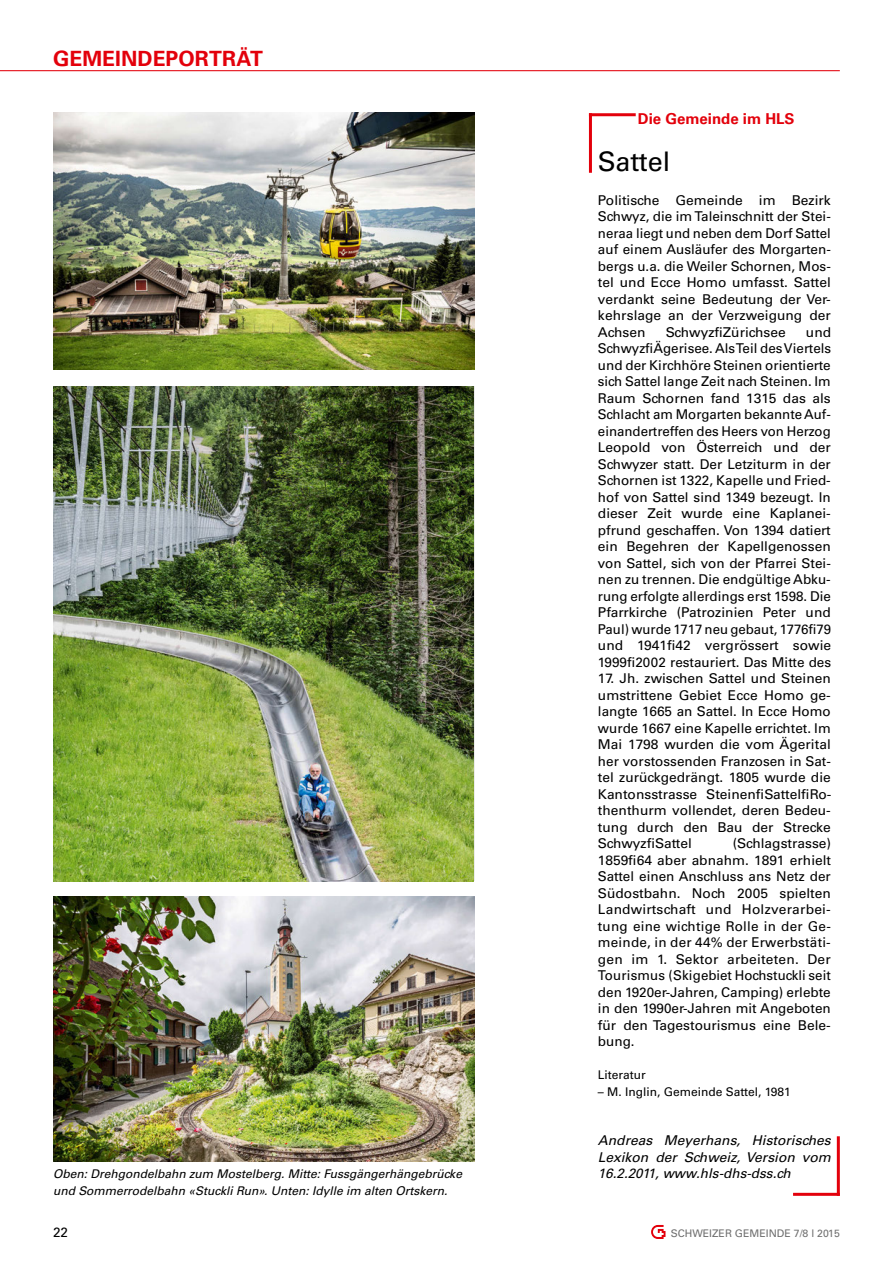
<style>
.page{position:relative;width:893px;height:1263px;background:#fff}
.page>*{position:absolute;margin:0;border:0;box-sizing:border-box;transform-origin:0 0}
.t1{font:27px "Univers LT Std";color:#000}
.t2{font:700 21px "Univers LT Std";letter-spacing:.005em;color:#e3000b}
.t3{font:700 15px "Univers LT Std";color:#e3000b}
.t4{font:13.5px/16.5px "Univers LT Std";color:#000;text-align:justify}
.t5{font:italic 13.5px/16.5px "Univers LT Std";color:#000;text-align:justify}
.t6{font:italic 12px/16.5px "Univers LT Std";color:#000}
.t7{font:12px "Univers LT Std";color:#000}
.t8{font:10.5px "Univers LT Std";color:#6e6e6e}
</style>
<div class="page">
<hr style="left:0;top:70px;width:840px;height:1px;background:#e3000b">
<svg style="left:651px;top:1225px;width:14px;height:14px"></svg>
<img style="left:54px;top:386px;width:420px;height:495px">
<img style="left:53px;top:112px;width:421px;height:258px">
<img style="left:53px;top:897px;width:421px;height:265px">
<hr style="left:589px;top:113px;width:47px;height:3px;background:#e3000b">
<hr style="left:589px;top:113px;width:3px;height:60px;background:#e3000b">
<hr style="left:793px;top:1193px;width:47px;height:3px;background:#e3000b">
<hr style="left:837px;top:1136px;width:3px;height:60px;background:#e3000b">
<h2 class="t2" style="left:53px;top:46px;width:211px">GEMEINDEPORTRÄT</h2>
<p class="t6" style="left:53px;top:1166px;width:410px">Oben: Drehgondelbahn zum Mostelberg. Mitte: Fussgängerhängebrücke und Sommerrodelbahn «Stuckli Run». Unten: Idylle im alten Ortskern.</p>
<p class="t3" style="left:638px;top:110px;width:158px">Die Gemeinde im HLS</p>
<h1 class="t1" style="left:598px;top:145px;width:74px">Sattel</h1>
<p class="t4" style="left:598px;top:192px;width:234px">Politische Gemeinde im Bezirk Schwyz, die im Taleinschnitt der Stei&shy;neraa liegt und neben dem Dorf Sattel auf einem Ausläufer des Morgarten&shy;bergs u.a. die Weiler Schornen, Mos&shy;tel und Ecce Homo umfasst. Sattel verdankt seine Bedeutung der Ver&shy;kehrslage an der Verzweigung der Achsen</p>
<p class="t4" style="left:666px;top:324px;width:121px">SchwyzfiZürichsee</p>
<p class="t4" style="left:598px;top:324px;width:235px;text-indent:208px">und SchwyzfiÄgerisee. Als Teil des Viertels und der Kirchhöre Steinen orientierte sich Sattel lange Zeit nach Steinen. Im Raum Schornen fand 1315 das als Schlacht am Morgarten bekannte Auf&shy;einandertreffen des Heers von Herzog Leopold von Österreich und der Schwyzer statt. Der Letziturm in der Schornen ist 1322, Kapelle und Fried&shy;hof von Sattel sind 1349 bezeugt. In dieser Zeit wurde eine Kaplanei&shy;pfrund geschaffen. Von 1394 datiert ein Begehren der Kapellgenossen von Sattel, sich von der Pfarrei Stei&shy;nen zu trennen. Die endgültige Abku&shy;rung erfolgte allerdings erst 1598. Die Pfarrkirche (Patrozinien Peter und Paul) wurde 1717 neu gebaut, 1776fi79 und 1941fi42 vergrössert sowie 1999fi2002 restauriert. Das Mitte des</p>
<p class="t4" style="left:598px;top:670px;width:235px">17. Jh. zwischen Sattel und Steinen umstrittene Gebiet Ecce Homo ge&shy;langte 1665 an Sattel. In Ecce Homo wurde 1667 eine Kapelle errichtet. Im Mai 1798 wurden die vom Ägerital her vorstossenden Franzosen in Sat&shy;tel zurückgedrängt. 1805 wurde die Kantonsstrasse SteinenfiSattelfiRo&shy;thenthurm vollendet, deren Bedeu&shy;tung durch den Bau der Strecke SchwyzfiSattel</p>
<p class="t4" style="left:598px;top:835px;width:235px;text-indent:135px">(Schlagstrasse)<br>1859fi64 aber abnahm. 1891 erhielt Sattel einen Anschluss ans Netz der Südostbahn. Noch 2005 spielten Landwirtschaft und Holzverarbei&shy;tung eine wichtige Rolle in der Ge&shy;meinde, in der 44% der Erwerbstäti&shy;gen im 1. Sektor arbeiteten. Der Tourismus (Skigebiet Hochstuckli seit den 1920er-Jahren, Camping) erlebte in den 1990er-Jahren mit Angeboten für den Tagestourismus eine Bele&shy;bung.</p>
<p class="t7" style="left:598px;top:1068px;width:50px">Literatur</p>
<p class="t7" style="left:598px;top:1084px;width:194px">– M. Inglin, Gemeinde Sattel, 1981</p>
<p class="t5" style="left:598px;top:1132px;width:234px">Andreas Meyerhans, Historisches Lexikon der Schweiz, Version vom 16.2.2011, www.hls-dhs-dss.ch</p>
<p class="t4" style="left:53px;top:1224px;width:17px">22</p>
<p class="t8" style="left:671px;top:1227px;width:171px">SCHWEIZER GEMEINDE 7/8 l 2015</p>
</div>
